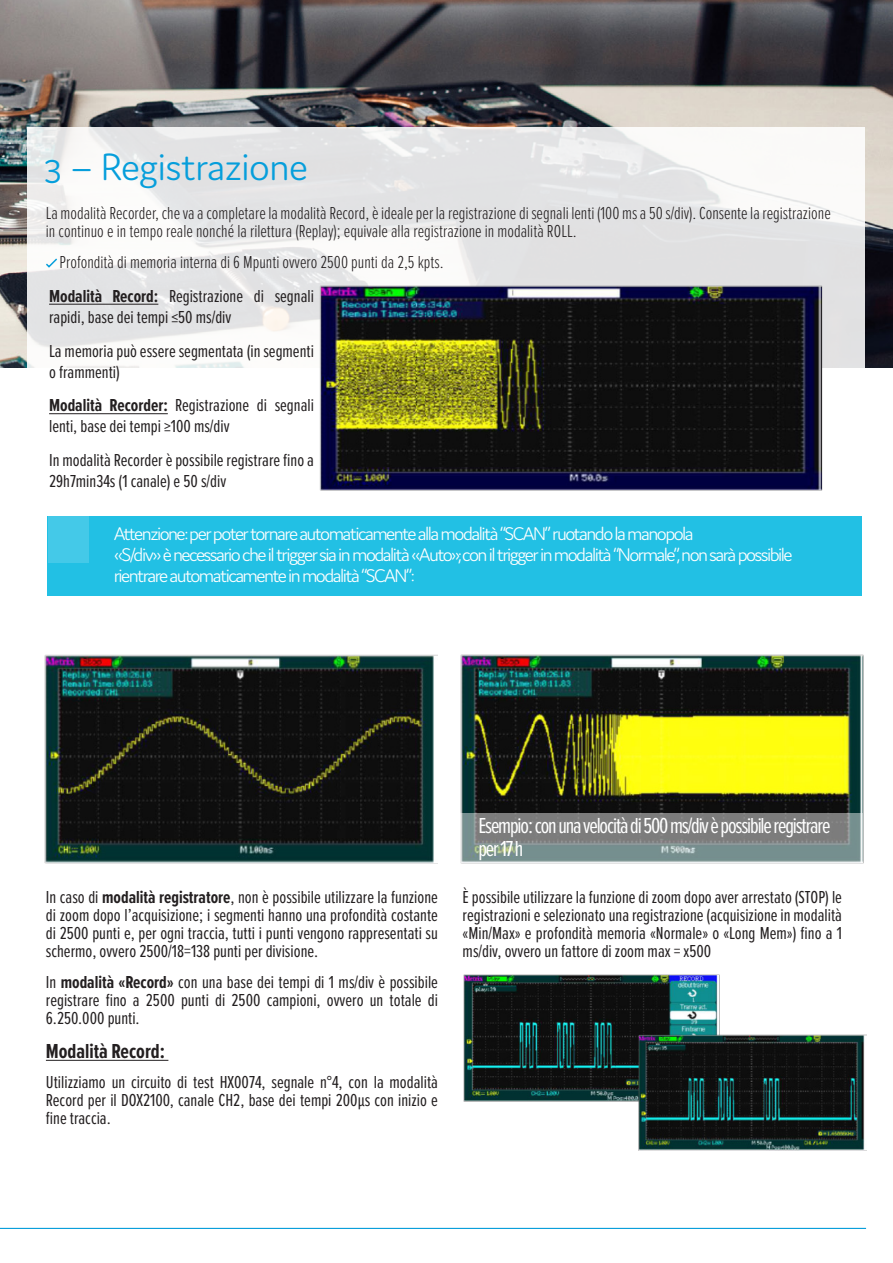
<style>
.page{position:relative;width:893px;height:1263px;background:#fff}
.page>*{position:absolute;margin:0;border:0;box-sizing:border-box;transform-origin:0 0}
.Paragraphe_1{font:300 40.5px "Domus";letter-spacing:-.02em;color:#069edb}
.t1{font:22.5px "Proxima Nova Ex Cn";letter-spacing:-.05em;color:#fff}
.t2{font:700 21px "Proxima Nova Ex Cn";color:#231f20}
.t3{font:300 19.5px/21px "Domus";letter-spacing:-.08em;color:#fff}
.t4{font:18px/18px "Proxima Nova Ex Cn";color:#231f20}
.t5{font:300 18px/18px "Proxima Nova Ex Cn";color:#231f20}
.s1{font-weight:700}
</style>
<div class="page">
<img style="left:0;top:0;width:893px;height:368px">
<svg style="left:28px;top:128px;width:837px;height:338px;fill:#e6e6e8"></svg>
<hr style="left:49px;top:304px;width:109px;height:1px;background:#231f20">
<hr style="left:49px;top:413px;width:119px;height:1px;background:#231f20">
<svg style="left:44px;top:257px;width:15px;height:12px"></svg>
<hr style="left:0;top:1228px;width:866px;height:1px;background:#069edb">
<img style="left:320px;top:285px;width:503px;height:205px">
<div style="left:47px;top:517px;width:815px;height:79px;background:#22c0e4"></div>
<div style="left:48px;top:516px;width:40px;height:47px;background:#44c9e8"></div>
<img style="left:45px;top:655px;width:393px;height:209px">
<img style="left:460px;top:654px;width:403px;height:160px">
<svg style="left:460px;top:814px;width:403px;height:50px;background:#838c8c"></svg>
<hr style="left:46px;top:1060px;width:122px;height:1px;background:#231f20">
<img style="left:463px;top:975px;width:257px;height:127px">
<img style="left:638px;top:1034px;width:229px;height:116px">
<p class="Paragraphe_1" style="left:44px;top:144px;width:266px">3 – Registrazione</p>
<p class="t5" style="left:46px;top:204px;width:786px">La modalità Recorder, che va a completare la modalità Record, è ideale per la registrazione di segnali lenti (100 ms a 50 s/div). Consente la registrazione in continuo e in tempo reale nonché la rilettura (Replay); equivale alla registrazione in modalità ROLL.</p>
<p class="t5" style="left:60px;top:253px;width:386px">Profondità di memoria interna di 6 Mpunti ovvero 2500 punti da 2,5 kpts.</p>
<p class="t4" style="left:49px;top:286px;width:266px;line-height:21px"><span class="s1">Modalità Record:</span> Registrazione di segnali rapidi, base dei tempi ≤50 ms/div</p>
<p class="t4" style="left:49px;top:340px;width:266px;line-height:21px">La memoria può essere segmentata (in segmenti o frammenti)</p>
<p class="t4" style="left:49px;top:395px;width:266px;line-height:21px"><span class="s1">Modalità Recorder:</span> Registrazione di segnali lenti, base dei tempi ≥100 ms/div</p>
<p class="t4" style="left:49px;top:450px;width:266px;line-height:21px">In modalità Recorder è possibile registrare fino a<br>29h7min34s (1 canale) e 50 s/div</p>
<p class="t3" style="left:114px;top:523px;width:581px">Attenzione:per poter tornare automaticamente alla modalità “SCAN” ruotando la manopola</p>
<p class="t3" style="left:114px;top:544px;width:680px">«S/div» è necessario che il trigger sia in modalità «Auto»;con il trigger in modalità “Normale”,non sarà possibile rientrare automaticamente in modalità “SCAN”:</p>
<p class="t4" style="left:46px;top:888px;width:394px;text-align:justify">In caso di <span class="s1">modalità registratore</span>, non è possibile utilizzare la funzione di zoom dopo l’acquisizione; i segmenti hanno una profondità costante di 2500 punti e, per ogni traccia, tutti i punti vengono rappresentati su schermo, ovvero 2500/18=138 punti per divisione.</p>
<p class="t4" style="left:46px;top:973px;width:394px;text-align:justify">In <span class="s1">modalità «Record»</span> con una base dei tempi di 1 ms/div è possibile registrare fino a 2500 punti di 2500 campioni, ovvero un totale di 6.250.000 punti.</p>
<p class="t2" style="left:46px;top:1038px;width:121px">Modalità Record:</p>
<p class="t4" style="left:46px;top:1073px;width:394px;text-align:justify">Utilizziamo un circuito di test HX0074, segnale n°4, con la modalità Record per il DOX2100, canale CH2, base dei tempi 200μs con inizio e fine traccia.</p>
<p class="t1" style="left:478px;top:812px;width:354px">Esempio: con una velocità di 500 ms/div è possibile registrare</p>
<p class="t1" style="left:478px;top:835px;width:47px">per 17 h</p>
<p class="t4" style="left:463px;top:888px;width:381px;text-align:justify">È possibile utilizzare la funzione di zoom dopo aver arrestato (STOP) le registrazioni e selezionato una registrazione (acquisizione in modalità «Min/Max» e profondità memoria «Normale» o «Long Mem») fino a 1 ms/div, ovvero un fattore di zoom max = x500</p>
</div>
